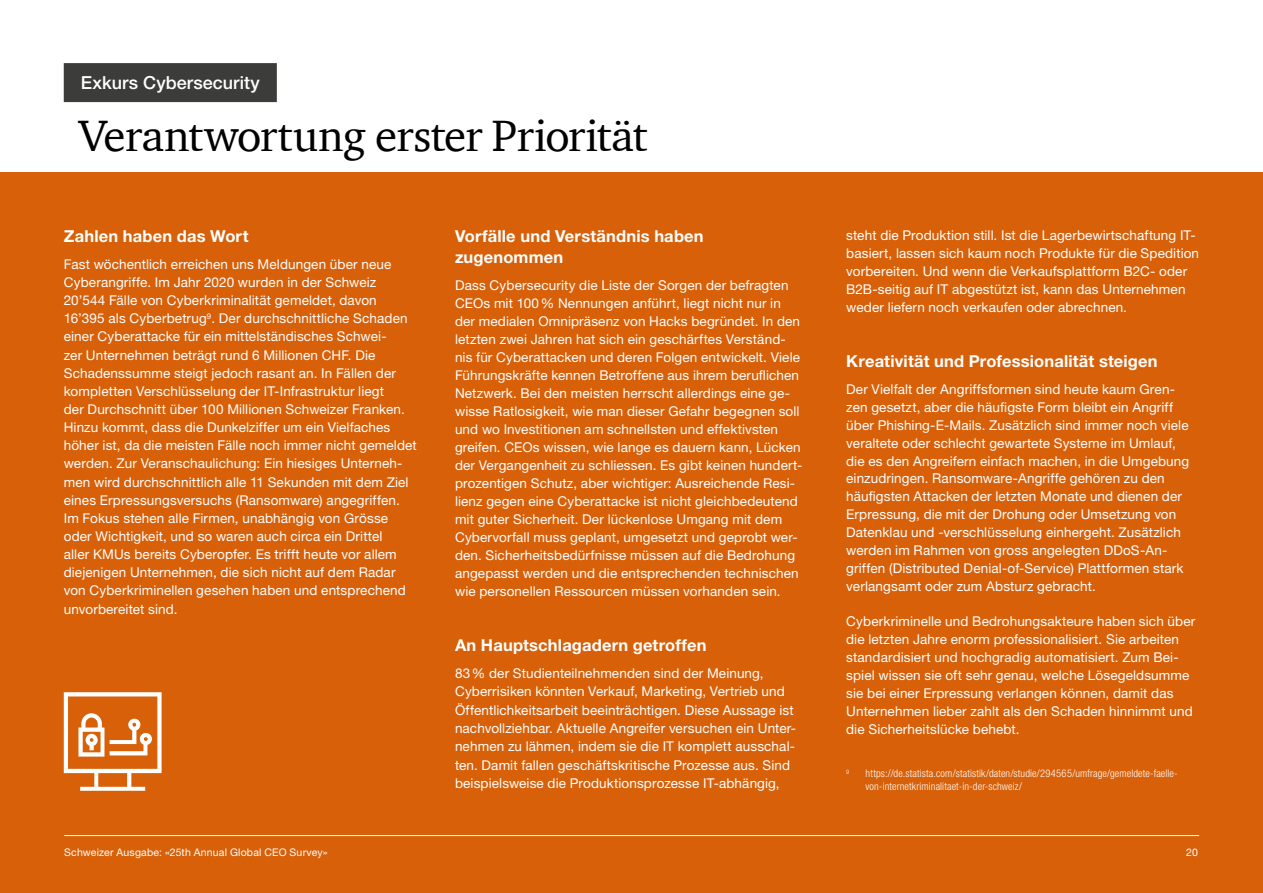
<style>
.page{position:relative;width:1263px;height:893px;background:#fff}
.page>*{position:absolute;margin:0;border:0;box-sizing:border-box;transform-origin:0 0}
.t1{font:45px "ITC Charter Com";letter-spacing:-.015em;color:#000}
.t2{font:500 18px "Helvetica Neue LT Std";color:#fff}
.t3{font:700 16.5px/21px "Helvetica Neue LT Std";letter-spacing:.01em;color:#fff}
.t4{font:13.5px/18px "Helvetica Neue LT Std";letter-spacing:.01em;color:#fff}
.t5{font:300 condensed 10.5px/12.6px "Helvetica Neue LT Std";letter-spacing:.015em;color:#fff}
.t6{font:10.5px "Helvetica Neue LT Std";letter-spacing:.015em;color:#fff}
.t7{font:300 condensed 6.15px "Helvetica Neue LT Std";color:#fff}
</style>
<div class="page">
<div style="left:0;top:172px;width:1263px;height:721px;background:#d76009"></div>
<div style="left:64px;top:63px;width:213px;height:39px;background:#3c3c3b"></div>
<svg style="left:64px;top:692px;width:98px;height:99px"></svg>
<hr style="left:64px;top:835px;width:1135px;height:1px;background:#fff">
<h2 class="t2" style="left:81px;top:72px;width:181px">Exkurs Cybersecurity</h2>
<h1 class="t1" style="left:79px;top:108px;width:570px">Verantwortung erster Priorität</h1>
<p class="t3" style="left:64px;top:225px;width:186px">Zahlen haben das Wort</p>
<p class="t4" style="left:64px;top:255px;width:354px">Fast wöchentlich erreichen uns Meldungen über neue Cyberangriffe. Im Jahr 2020 wurden in der Schweiz 20’544 Fälle von Cyberkriminalität gemeldet, davon 16’395 als Cyberbetrug<sup>9</sup>. Der durchschnittliche Schaden einer Cyberattacke für ein mittelständisches Schwei-<br>zer Unternehmen beträgt rund 6 Millionen CHF. Die Schadenssumme steigt jedoch rasant an. In Fällen der kompletten Verschlüsselung der IT-Infrastruktur liegt<br>der Durchschnitt über 100 Millionen Schweizer Franken.<br>Hinzu kommt, dass die Dunkelziffer um ein Vielfaches höher ist, da die meisten Fälle noch immer nicht gemeldet werden. Zur Veranschaulichung: Ein hiesiges Unterneh&shy;men wird durchschnittlich alle 11 Sekunden mit dem Ziel eines Erpressungsversuchs (Ransomware) angegriffen.<br>Im Fokus stehen alle Firmen, unabhängig von Grösse oder Wichtigkeit, und so waren auch circa ein Drittel<br>aller KMUs bereits Cyberopfer. Es trifft heute vor allem diejenigen Unternehmen, die sich nicht auf dem Radar von Cyberkriminellen gesehen haben und entsprechend unvorbereitet sind.</p>
<p class="t3" style="left:455px;top:225px;width:250px">Vorfälle und Verständnis haben zugenommen</p>
<p class="t4" style="left:455px;top:276px;width:349px">Dass Cybersecurity die Liste der Sorgen der befragten CEOs mit 100% Nennungen anführt, liegt nicht nur in der medialen Omnipräsenz von Hacks begründet. In den letzten zwei Jahren hat sich ein geschärftes Verständ&shy;nis für Cyberattacken und deren Folgen entwickelt. Viele Führungskräfte kennen Betroffene aus ihrem beruflichen Netzwerk. Bei den meisten herrscht allerdings eine ge&shy;wisse Ratlosigkeit, wie man dieser Gefahr begegnen soll und wo Investitionen am schnellsten und effektivsten greifen. CEOs wissen, wie lange es dauern kann, Lücken der Vergangenheit zu schliessen. Es gibt keinen hundert&shy;prozentigen Schutz, aber wichtiger: Ausreichende Resi&shy;lienz gegen eine Cyberattacke ist nicht gleichbedeutend mit guter Sicherheit. Der lückenlose Umgang mit dem Cybervorfall muss geplant, umgesetzt und geprobt wer&shy;den. Sicherheitsbedürfnisse müssen auf die Bedrohung angepasst werden und die entsprechenden technischen wie personellen Ressourcen müssen vorhanden sein.</p>
<p class="t3" style="left:455px;top:634px;width:253px">An Hauptschlagadern getroffen</p>
<p class="t4" style="left:455px;top:663px;width:343px;line-height:18.5px">83% der Studienteilnehmenden sind der Meinung, Cyberrisiken könnten Verkauf, Marketing, Vertrieb und Öffentlichkeitsarbeit beeinträchtigen. Diese Aussage ist nachvollziehbar. Aktuelle Angreifer versuchen ein Unter&shy;nehmen zu lähmen, indem sie die IT komplett ausschal&shy;ten. Damit fallen geschäftskritische Prozesse aus. Sind beispielsweise die Produktionsprozesse IT-abhängig,</p>
<p class="t4" style="left:846px;top:226px;width:354px">steht die Produktion still. Ist die Lagerbewirtschaftung IT&shy;basiert, lassen sich kaum noch Produkte für die Spedition vorbereiten. Und wenn die Verkaufsplattform B2C- oder B2B-seitig auf IT abgestützt ist, kann das Unternehmen weder liefern noch verkaufen oder abrechnen.</p>
<p class="t3" style="left:846px;top:350px;width:313px">Kreativität und Professionalität steigen</p>
<p class="t4" style="left:846px;top:379px;width:344px">Der Vielfalt der Angriffsformen sind heute kaum Gren&shy;zen gesetzt, aber die häufigste Form bleibt ein Angriff über Phishing-E-Mails. Zusätzlich sind immer noch viele veraltete oder schlecht gewartete Systeme im Umlauf, die es den Angreifern einfach machen, in die Umgebung einzudringen. Ransomware-Angriffe gehören zu den häufigsten Attacken der letzten Monate und dienen der Erpressung, die mit der Drohung oder Umsetzung von Datenklau und -verschlüsselung einhergeht. Zusätzlich werden im Rahmen von gross angelegten DDoS-An&shy;griffen (Distributed Denial-of-Service) Plattformen stark verlangsamt oder zum Absturz gebracht.</p>
<p class="t4" style="left:846px;top:612px;width:351px">Cyberkriminelle und Bedrohungsakteure haben sich über die letzten Jahre enorm professionalisiert. Sie arbeiten standardisiert und hochgradig automatisiert. Zum Bei&shy;spiel wissen sie oft sehr genau, welche Lösegeldsumme sie bei einer Erpressung verlangen können, damit das Unternehmen lieber zahlt als den Schaden hinnimmt und die Sicherheitslücke behebt.</p>
<p class="t7" style="left:846px;top:768px;width:4px">9</p>
<p class="t5" style="left:866px;top:767px;width:314px">https://de.statista.com/statistik/daten/studie/294565/umfrage/gemeldete-faelle&shy;von-internetkriminalitaet-in-der-schweiz/</p>
<p class="t6" style="left:64px;top:846px;width:265px">Schweizer Ausgabe: «25th Annual Global CEO Survey»</p>
<p class="t6" style="left:1186px;top:846px;width:13px">20</p>
</div>
